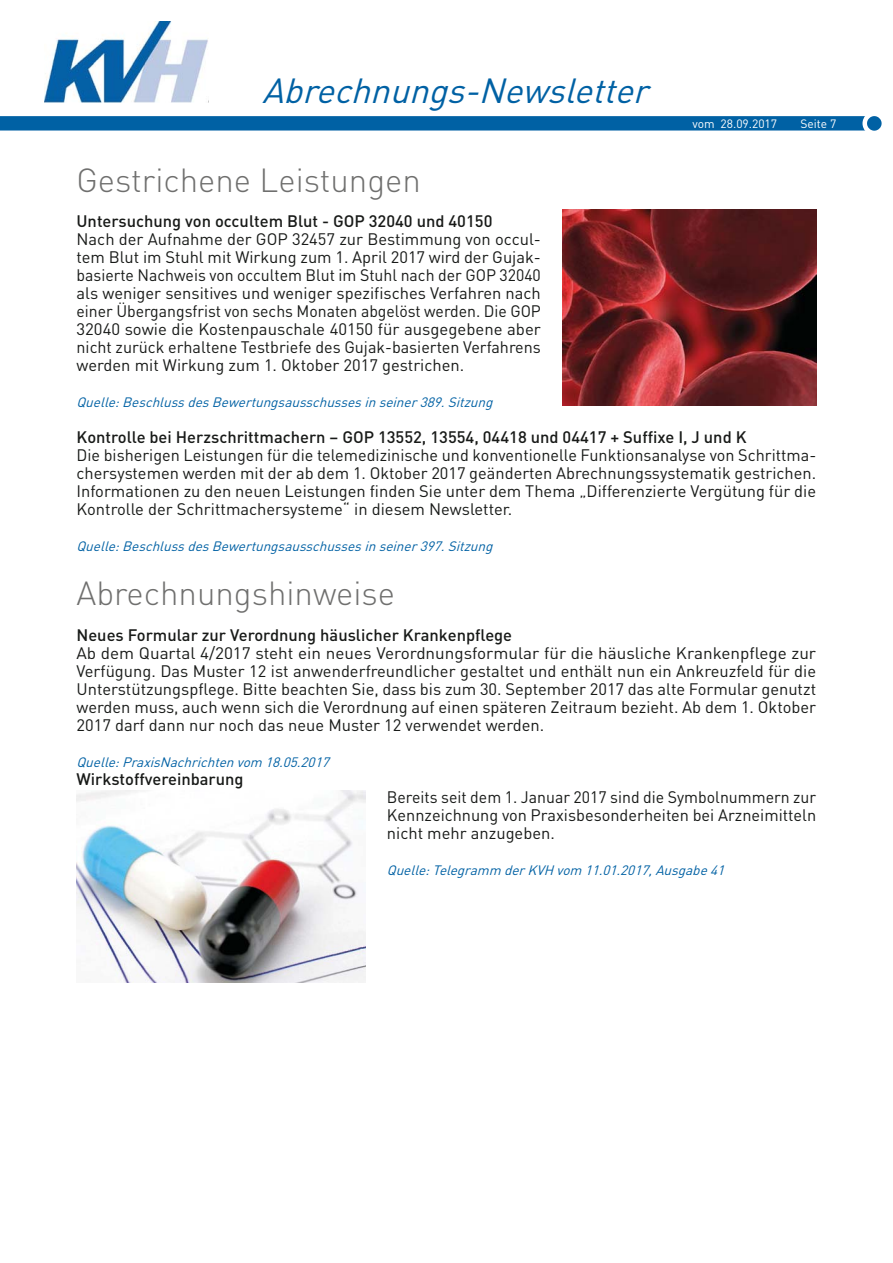
<style>
.page{position:relative;width:893px;height:1263px;background:#fff}
.page>*{position:absolute;margin:0;border:0;box-sizing:border-box;transform-origin:0 0}
.t1{font:italic 34.5px "DIN Pro";color:#0061a4}
.t2{font:300 33px "DIN Pro";color:#6f6f6e}
.t3{font:16.5px/18px "DIN Pro";color:#181a18;text-align:justify}
.t4{font:16.5px/18px "DIN Pro";color:#181a18;text-align:justify;scale:1.04 1}
.t5{font:500 16.5px "DIN Pro";color:#181a18}
.t6{font:16.5px/18px "DIN Pro";color:#181a18;text-align:justify;scale:.96 1}
.t7{font:italic 13.5px "DIN Pro";color:#0061a4}
.t8{font:12px "DIN Pro";color:#fff}
</style>
<div class="page">
<div style="left:0;top:116px;width:867px;height:15px;background:#0061a4"></div>
<svg style="left:865px;top:114px;width:19px;height:19px"></svg>
<div style="left:862px;top:112px;width:24px;height:23px;border:4px solid #fff;border-radius:50%"></div>
<img style="left:44px;top:21px;width:164px;height:81px">
<img style="left:562px;top:209px;width:254px;height:196px">
<img style="left:77px;top:791px;width:289px;height:191px">
<h1 class="t1" style="left:262px;top:78px;width:395px">Abrechnungs-Newsletter</h1>
<p class="t8" style="left:692px;top:119px;width:86px">vom 28.09.2017</p>
<p class="t8" style="left:800px;top:119px;width:37px">Seite 7</p>
<h2 class="t2" style="left:77px;top:168px;width:346px">Gestrichene Leistungen</h2>
<p class="t5" style="left:77px;top:216px;width:417px">Untersuchung von occultem Blut - GOP 32040 und 40150</p>
<p class="t3" style="left:77px;top:233px;width:466px">Nach der Aufnahme der GOP 32457 zur Bestimmung von occul&shy;tem Blut im Stuhl mit Wirkung zum 1. April 2017 wird der Gujak&shy;basierte Nachweis von occultem Blut im Stuhl nach der GOP 32040 als weniger sensitives und weniger spezifisches Verfahren nach einer Übergangsfrist von sechs Monaten abgelöst werden. Die GOP 32040 sowie die Kostenpauschale 40150 für ausgegebene aber nicht zurück erhaltene Testbriefe des Gujak-basierten Verfahrens werden mit Wirkung zum 1. Oktober 2017 gestrichen.</p>
<p class="t7" style="left:77px;top:398px;width:421px">Quelle:Beschluss des Bewertungsausschusses in seiner389.Sitzung</p>
<p class="t5" style="left:77px;top:432px;width:671px">Kontrolle bei Herzschrittmachern – GOP 13552, 13554, 04418 und 04417 + Suffixe I, J und K</p>
<p class="t3" style="left:77px;top:448px;width:741px">Die bisherigen Leistungen für die telemedizinische und konventionelle Funktionsanalyse von Schrittma&shy;chersystemen werden mit der ab dem 1. Oktober 2017 geänderten Abrechnungssystematik gestrichen.<br>Informationen zu den neuen Leistungen finden Sie unter dem Thema „Differenzierte Vergütung für die Kontrolle der Schrittmachersysteme“ in diesem Newsletter.</p>
<p class="t7" style="left:77px;top:542px;width:421px">Quelle:Beschluss des Bewertungsausschusses in seiner397.Sitzung</p>
<h2 class="t2" style="left:77px;top:581px;width:320px">Abrechnungshinweise</h2>
<p class="t5" style="left:77px;top:629px;width:437px">Neues Formular zur Verordnung häuslicher Krankenpflege</p>
<p class="t4" style="left:77px;top:646px;width:713px">Ab dem Quartal 4/2017 steht ein neues Verordnungsformular für die häusliche Krankenpflege zur Verfügung. Das Muster 12 ist anwenderfreundlicher gestaltet und enthält nun ein Ankreuzfeld für die Unterstützungspflege. Bitte beachten Sie, dass bis zum 30. September 2017 das alte Formular genutzt werden muss, auch wenn sich die Verordnung auf einen späteren Zeitraum bezieht. Ab dem 1. Oktober 2017 darf dann nur noch das neue Muster 12 verwendet werden.</p>
<p class="t7" style="left:77px;top:758px;width:257px">Quelle:PraxisNachrichten vom 18.05.2017</p>
<p class="t5" style="left:77px;top:773px;width:169px">Wirkstoffvereinbarung</p>
<p class="t6" style="left:387px;top:790px;width:449px">Bereits seit dem 1. Januar 2017 sind die Symbolnummern zur Kennzeichnung von Praxisbesonderheiten bei Arzneimitteln nicht mehr anzugeben.</p>
<p class="t7" style="left:387px;top:866px;width:342px">Quelle:Telegramm derKVH vom 11.01.2017,Ausgabe 41</p>
</div>
